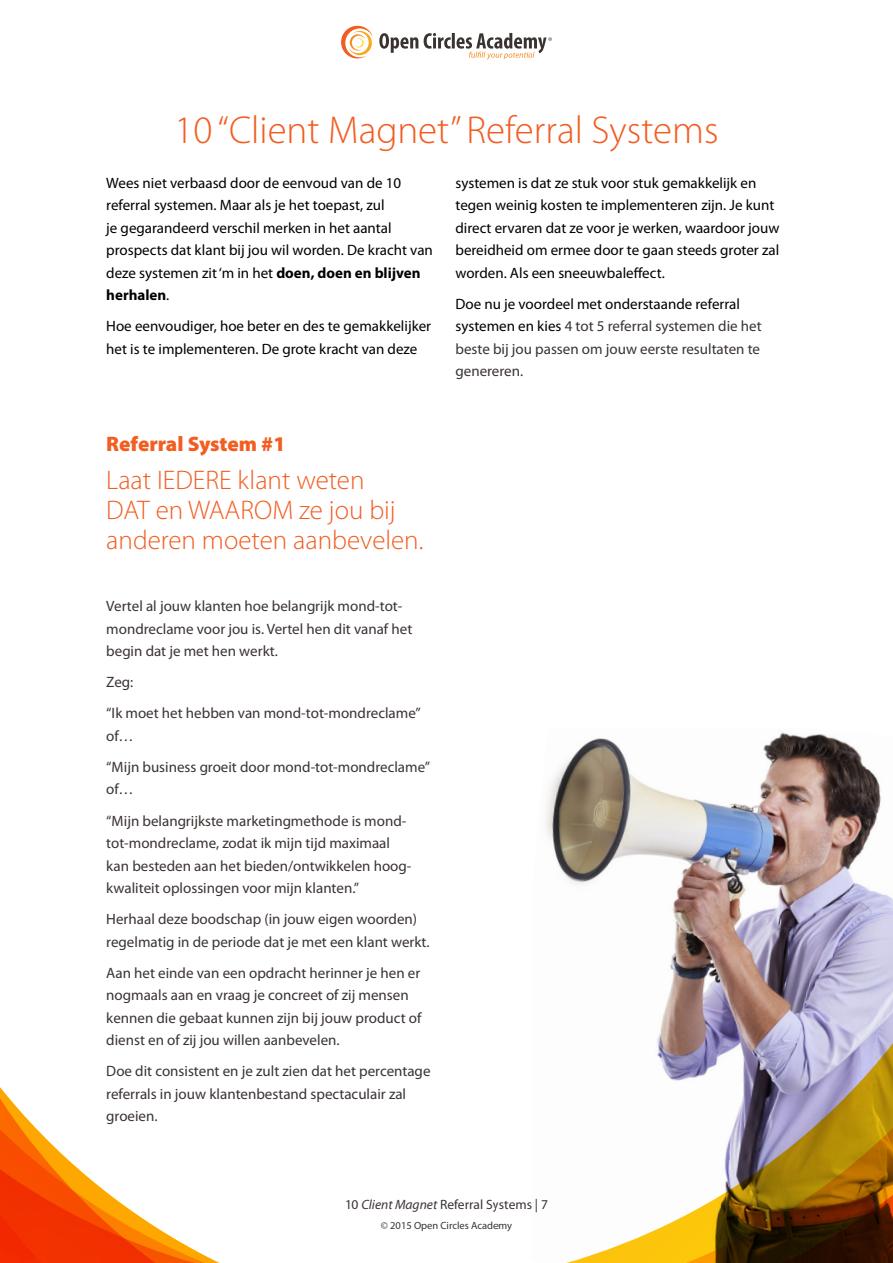
<style>
.page{position:relative;width:893px;height:1263px;background:#fff}
.page>*{position:absolute;margin:0;border:0;box-sizing:border-box;transform-origin:0 0}
.tussenkop{font:300 39px "Myriad Pro";color:#f25d21}
.tussenkop-2{font:300 27px/30px "Myriad Pro";color:#f25d21}
.Tussenkop_vet{font:900 21px "Myriad Pro";color:#f25d21}
.body{font:15px/22.5px "Myriad Pro";color:#3a3331}
.body-2{font:15px/22.5px "Myriad Pro";color:#000}
.t1{font:13.5px "Myriad Pro";color:#3a3331}
.t2{font:10.5px "Myriad Pro";color:#3a3331}
.s1{font-weight:700}
.s2{color:#000}
.s3{font-style:italic}
</style>
<div class="page">
<svg style="left:0;top:1087px;width:219px;height:176px"></svg>
<svg style="left:341px;top:26px;width:32px;height:32px"></svg>
<svg style="left:379px;top:33px;width:173px;height:27px"></svg>
<img style="left:546px;top:732px;width:347px;height:531px">
<p class="tussenkop" style="left:174px;top:109px;width:546px">10 “Client Magnet” Referral Systems</p>
<p class="body-2" style="left:106px;top:172px;width:328px">Wees niet verbaasd door de eenvoud van de 10 referral systemen. Maar als je het toepast, zul<br>je gegarandeerd verschil merken in het aantal prospects dat klant bij jou wil worden. De kracht van deze systemen zit ‘m in het <span class="s1">doen, doen en blijven herhalen</span>.</p>
<p class="body-2" style="left:106px;top:315px;width:326px">Hoe eenvoudiger, hoe beter en des te gemakkelijker het is te implementeren. De grote kracht van deze</p>
<p class="Tussenkop_vet" style="left:106px;top:432px;width:181px">Referral System #1</p>
<p class="tussenkop-2" style="left:106px;top:466px;width:319px">Laat IEDERE klant weten<br>DAT en WAAROM ze jou bij anderen moeten aanbevelen.</p>
<p class="body" style="left:106px;top:595px;width:307px">Vertel al jouw klanten hoe belangrijk mond-tot&shy;mondreclame voor jou is. Vertel hen dit vanaf het begin dat je met hen werkt.</p>
<p class="body" style="left:106px;top:671px;width:29px">Zeg:</p>
<p class="body" style="left:106px;top:702px;width:316px">“Ik moet het hebben van mond-tot-mondreclame” of…</p>
<p class="body" style="left:106px;top:756px;width:325px">“Mijn business groeit door mond-tot-mondreclame” of…</p>
<p class="body" style="left:106px;top:809px;width:307px">“Mijn belangrijkste marketingmethode is mond&shy;tot-mondreclame, zodat ik mijn tijd maximaal kan besteden aan het bieden/ontwikkelen hoog&shy;kwaliteit oplossingen voor mijn klanten.”</p>
<p class="body" style="left:106px;top:908px;width:325px">Herhaal deze boodschap (in jouw eigen woorden) regelmatig in de periode dat je met een klant werkt.</p>
<p class="body" style="left:106px;top:961px;width:317px">Aan het einde van een opdracht herinner je hen er nogmaals aan en vraag je concreet of zij mensen kennen die gebaat kunnen zijn bij jouw product of dienst en of zij jou willen aanbevelen.</p>
<p class="body" style="left:106px;top:1060px;width:326px">Doe dit consistent en je zult zien dat het percentage referrals in jouw klantenbestand spectaculair zal groeien.</p>
<p class="body-2" style="left:455px;top:172px;width:325px">systemen is dat ze stuk voor stuk gemakkelijk en tegen weinig kosten te implementeren zijn. Je kunt direct ervaren dat ze voor je werken, waardoor jouw bereidheid om ermee door te gaan steeds groter zal worden. Als een sneeuwbaleffect.</p>
<p class="body" style="left:455px;top:293px;width:308px"><span class="s2">Doe nu je voordeel met onderstaande referral systemen en kies</span> 4 tot 5 referral systemen die het beste bij jou passen om jouw eerste resultaten te genereren.</p>
<p class="t1" style="left:345px;top:1197px;width:204px">10 <span class="s3">Client Magnet</span> Referral Systems | 7</p>
<p class="t2" style="left:381px;top:1220px;width:133px">© 2015 Open Circles Academy</p>
</div>
